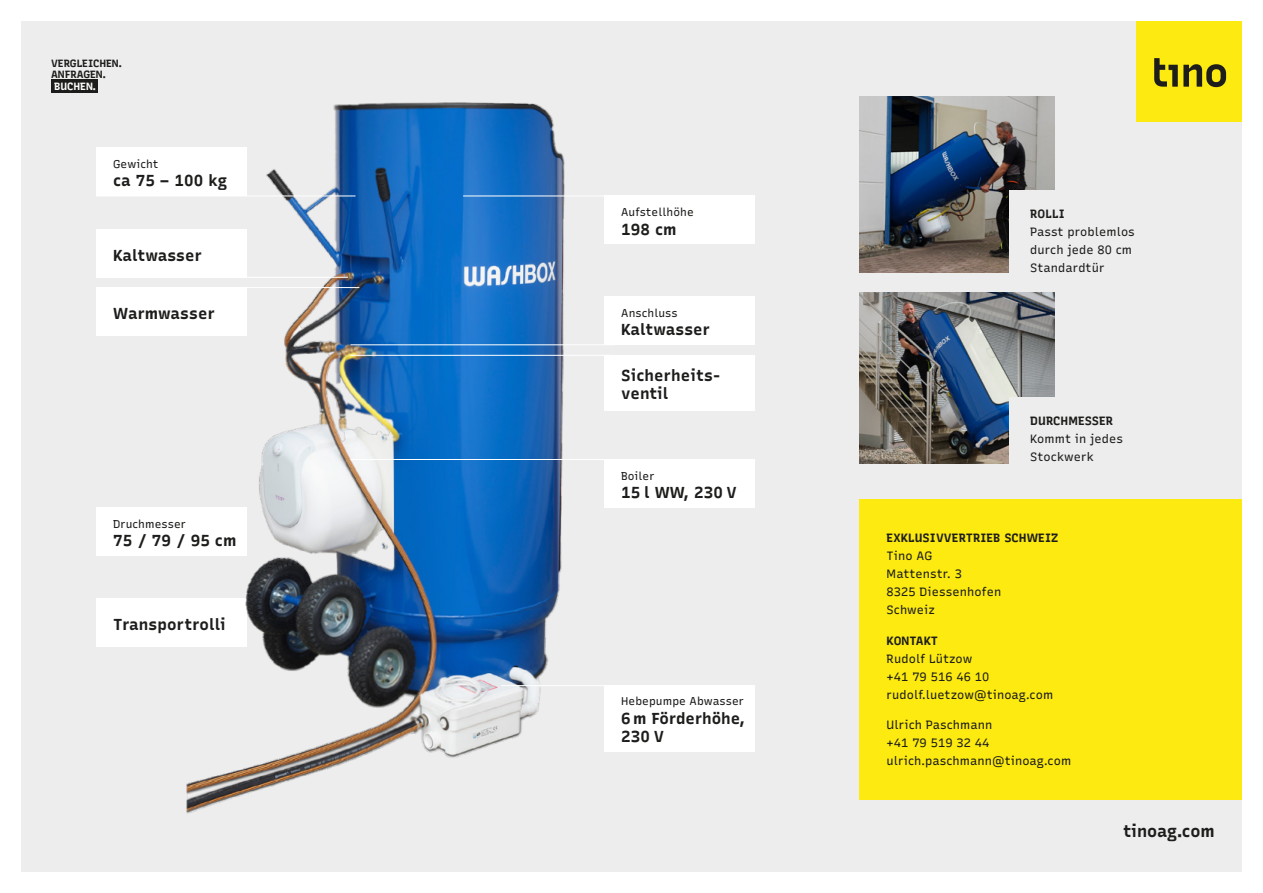
<style>
.page{position:relative;width:1263px;height:893px;background:#fff}
.page>*{position:absolute;margin:0;border:0;box-sizing:border-box;transform-origin:0 0}
.t1{font:300 16.8px "Recursive Sans Linear";color:#1d1d1b}
.t2{font:300 15.9px/18.5px "Recursive Sans Linear";letter-spacing:.01em;color:#1d1d1b}
.t3{font:300 12px/18px "Recursive Sans Linear";letter-spacing:.01em;color:#1d1d1b}
.t4{font:300 11.25px "Recursive Sans Linear";letter-spacing:.01em;color:#1d1d1b}
.t5{font:300 10.5px "Recursive Sans Linear";color:#1d1d1b}
.t6{font:300 10.5px "Recursive Sans Linear";color:#fff}
</style>
<div class="page">
<div style="left:21px;top:21px;width:1221px;height:851px;background:#ededed"></div>
<div style="left:859px;top:499px;width:383px;height:300px;background:#fcea10"></div>
<div style="left:1136px;top:21px;width:106px;height:101px;background:#fcea10"></div>
<svg style="left:1154px;top:58px;width:72px;height:29px"></svg>
<div style="left:51px;top:79px;width:47px;height:14px;background:#1d1d1b"></div>
<img style="left:859px;top:292px;width:195px;height:171px">
<div style="left:96px;top:147px;width:151px;height:49px;background:#fff"></div>
<div style="left:96px;top:287px;width:151px;height:49px;background:#fff"></div>
<div style="left:96px;top:229px;width:151px;height:49px;background:#fff"></div>
<div style="left:604px;top:296px;width:151px;height:49px;background:#fff"></div>
<div style="left:96px;top:507px;width:151px;height:49px;background:#fff"></div>
<div style="left:96px;top:598px;width:151px;height:49px;background:#fff"></div>
<img style="left:186px;top:102px;width:488px;height:712px">
<div style="left:604px;top:196px;width:151px;height:48px;background:#fff"></div>
<div style="left:604px;top:459px;width:151px;height:49px;background:#fff"></div>
<div style="left:604px;top:685px;width:151px;height:67px;background:#fff"></div>
<div style="left:604px;top:355px;width:151px;height:55px;background:#fff"></div>
<hr style="left:96px;top:196px;width:259px;height:1px;background:#fff">
<hr style="left:463px;top:196px;width:260px;height:1px;background:#fff">
<hr style="left:96px;top:277px;width:252px;height:1px;background:#fff">
<hr style="left:96px;top:287px;width:263px;height:1px;background:#fff">
<hr style="left:350px;top:344px;width:264px;height:1px;background:#fff">
<hr style="left:350px;top:355px;width:264px;height:1px;background:#fff">
<hr style="left:350px;top:459px;width:264px;height:1px;background:#fff">
<hr style="left:501px;top:685px;width:113px;height:1px;background:#fff">
<img style="left:859px;top:96px;width:195px;height:176px">
<div style="left:1009px;top:397px;width:153px;height:88px;background:#ededed"></div>
<div style="left:1009px;top:191px;width:153px;height:88px;background:#ededed"></div>
<p class="t5" style="left:51px;top:56px;width:72px">VERGLEICHEN.</p>
<p class="t5" style="left:51px;top:66px;width:57px">ANFRAGEN.</p>
<p class="t6" style="left:54px;top:78px;width:43px">BUCHEN.</p>
<p class="t4" style="left:113px;top:155px;width:47px">Gewicht</p>
<p class="t2" style="left:113px;top:171px;width:116px">ca 75 – 100 kg</p>
<p class="t2" style="left:113px;top:246px;width:90px">Kaltwasser</p>
<p class="t2" style="left:113px;top:303px;width:103px">Warmwasser</p>
<p class="t4" style="left:113px;top:515px;width:74px">Druchmesser</p>
<p class="t2" style="left:113px;top:531px;width:125px">75 / 79 / 95 cm</p>
<p class="t2" style="left:113px;top:614px;width:114px">Transportrolli</p>
<p class="t4" style="left:621px;top:203px;width:74px">Aufstellhöhe</p>
<p class="t2" style="left:621px;top:219px;width:57px">198 cm</p>
<p class="t4" style="left:621px;top:304px;width:58px">Anschluss</p>
<p class="t2" style="left:621px;top:320px;width:90px">Kaltwasser</p>
<p class="t2" style="left:621px;top:365px;width:101px">Sicherheits&shy;ventil</p>
<p class="t4" style="left:621px;top:467px;width:35px">Boiler</p>
<p class="t2" style="left:621px;top:482px;width:117px">15 l WW, 230 V</p>
<p class="t4" style="left:621px;top:693px;width:124px">Hebepumpe Abwasser</p>
<p class="t2" style="left:621px;top:708px;width:125px">6 m Förderhöhe,</p>
<p class="t2" style="left:621px;top:727px;width:44px">230 V</p>
<p class="t3" style="left:1030px;top:205px;width:106px">ROLLI<br>Passt problemlos durch jede 80 cm<br>Standardtür</p>
<p class="t3" style="left:1030px;top:411px;width:94px">DURCHMESSER<br>Kommt in jedes<br>Stockwerk</p>
<p class="t3" style="left:887px;top:528px;width:173px">EXKLUSIVVERTRIEB SCHWEIZ<br>Tino AG<br>Mattenstr. 3<br>8325 Diessenhofen<br>Schweiz</p>
<p class="t3" style="left:887px;top:631px;width:168px">KONTAKT<br>Rudolf Lützow<br>+41 79 516 46 10 rudolf.luetzow@tinoag.com</p>
<p class="t3" style="left:887px;top:716px;width:186px">Ulrich Paschmann<br>+41 79 519 32 44 ulrich.paschmann@tinoag.com</p>
<p class="t1" style="left:1123px;top:818px;width:93px">tinoag.com</p>
</div>
